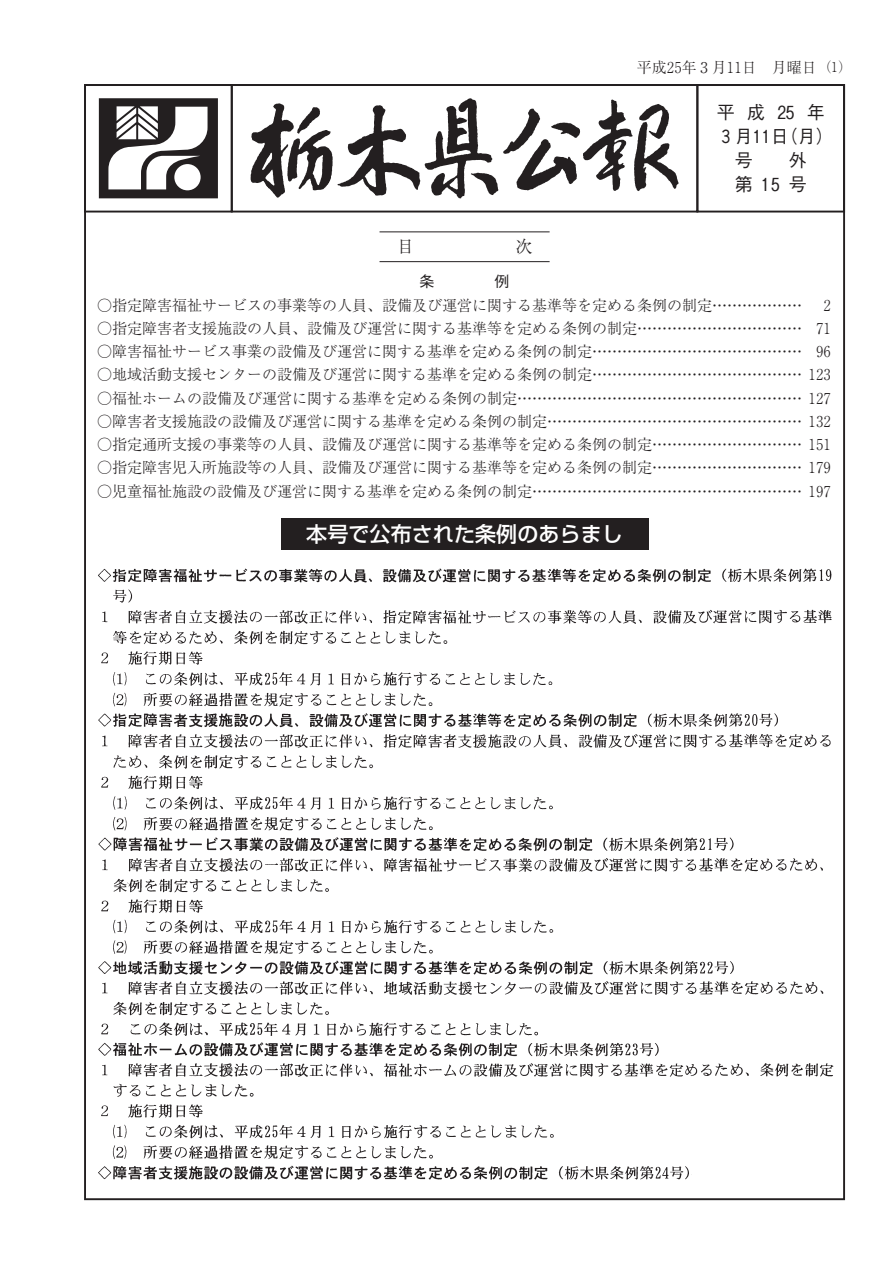
<style>
.page{position:relative;width:893px;height:1263px;background:#fff}
.page>*{position:absolute;margin:0;border:0;box-sizing:border-box;transform-origin:0 0}
.t1{font:500 21px "Shin Go Pr 5";letter-spacing:.005em;color:#fff}
.t2{font:500 18px/24px "Gothic BBB Pr 5";letter-spacing:.58em;color:#231f20;text-align:center}
.t3{font:300 15px "Ryumin Pr 5";color:#231f20}
.t4{font:300 15px "Ryumin Pr 5";letter-spacing:.025em;color:#231f20}
.t5{font:500 15px "Gothic BBB Pr 5";color:#231f20}
.t6{font:300 15px "Ryumin Pr 5";color:#231f20;scale:.9 1}
.s1{font-family:"Ryumin"}
.s2{font-size:13.5px}
.s3{font-family:"Gothic BBB"}
</style>
<div class="page">
<svg style="left:99px;top:98px;width:119px;height:100px"></svg>
<div style="left:84px;top:84px;width:149px;height:128px;border:2px solid #231f20"></div>
<svg style="left:251px;top:98px;width:427px;height:100px"></svg>
<div style="left:231px;top:84px;width:467px;height:128px;border:2px solid #231f20"></div>
<div style="left:696px;top:84px;width:149px;height:128px;border:2px solid #231f20"></div>
<div style="left:281px;top:518px;width:367px;height:32px;background:#231f20"></div>
<hr style="left:379px;top:232px;width:171px;height:1px;background:#231f20">
<hr style="left:379px;top:261px;width:171px;height:1px;background:#231f20">
<img style="left:98px;top:569px;width:736px;height:611px">
<p class="t4" style="left:637px;top:55px;width:216px">平成25年<span class="s1">３</span>月11日　月曜日<span class="s2">（1）</span></p>
<p class="t2" style="left:717px;top:99px;width:118px">平成25年<br><span class="s3">３</span>月11日（月）号　　外第15号</p>
<p class="t5" style="left:420px;top:270px;width:16px">条</p>
<p class="t5" style="left:495px;top:270px;width:16px">例</p>
<p class="t3" style="left:97px;top:293px;width:706px">○指定障害福祉サービスの事業等の人員、設備及び運営に関する基準等を定める条例の制定<span class="s1">………………</span></p>
<p class="t6" style="left:824px;top:293px;width:9px">2</p>
<p class="t3" style="left:97px;top:316px;width:735px">○指定障害者支援施設の人員、設備及び運営に関する基準等を定める条例の制定<span class="s1">……………………………</span> 71</p>
<p class="t3" style="left:97px;top:340px;width:735px">○障害福祉サービス事業の設備及び運営に関する基準を定める条例の制定<span class="s1">……………………………………</span> 96</p>
<p class="t3" style="left:97px;top:363px;width:735px">○地域活動支援センターの設備及び運営に関する基準を定める条例の制定<span class="s1">……………………………………</span> 123</p>
<p class="t3" style="left:97px;top:386px;width:735px">○福祉ホームの設備及び運営に関する基準を定める条例の制定<span class="s1">…………………………………………………</span> 127</p>
<p class="t3" style="left:97px;top:409px;width:735px">○障害者支援施設の設備及び運営に関する基準を定める条例の制定<span class="s1">……………………………………………</span> 132</p>
<p class="t3" style="left:97px;top:433px;width:735px">○指定通所支援の事業等の人員、設備及び運営に関する基準等を定める条例の制定<span class="s1">…………………………</span> 151</p>
<p class="t3" style="left:97px;top:456px;width:735px">○指定障害児入所施設等の人員、設備及び運営に関する基準等を定める条例の制定<span class="s1">…………………………</span> 179</p>
<p class="t3" style="left:97px;top:479px;width:735px">○児童福祉施設の設備及び運営に関する基準を定める条例の制定<span class="s1">………………………………………………</span> 197</p>
<p class="t1" style="left:306px;top:517px;width:318px">本号で公布された条例のあらまし</p>
</div>
